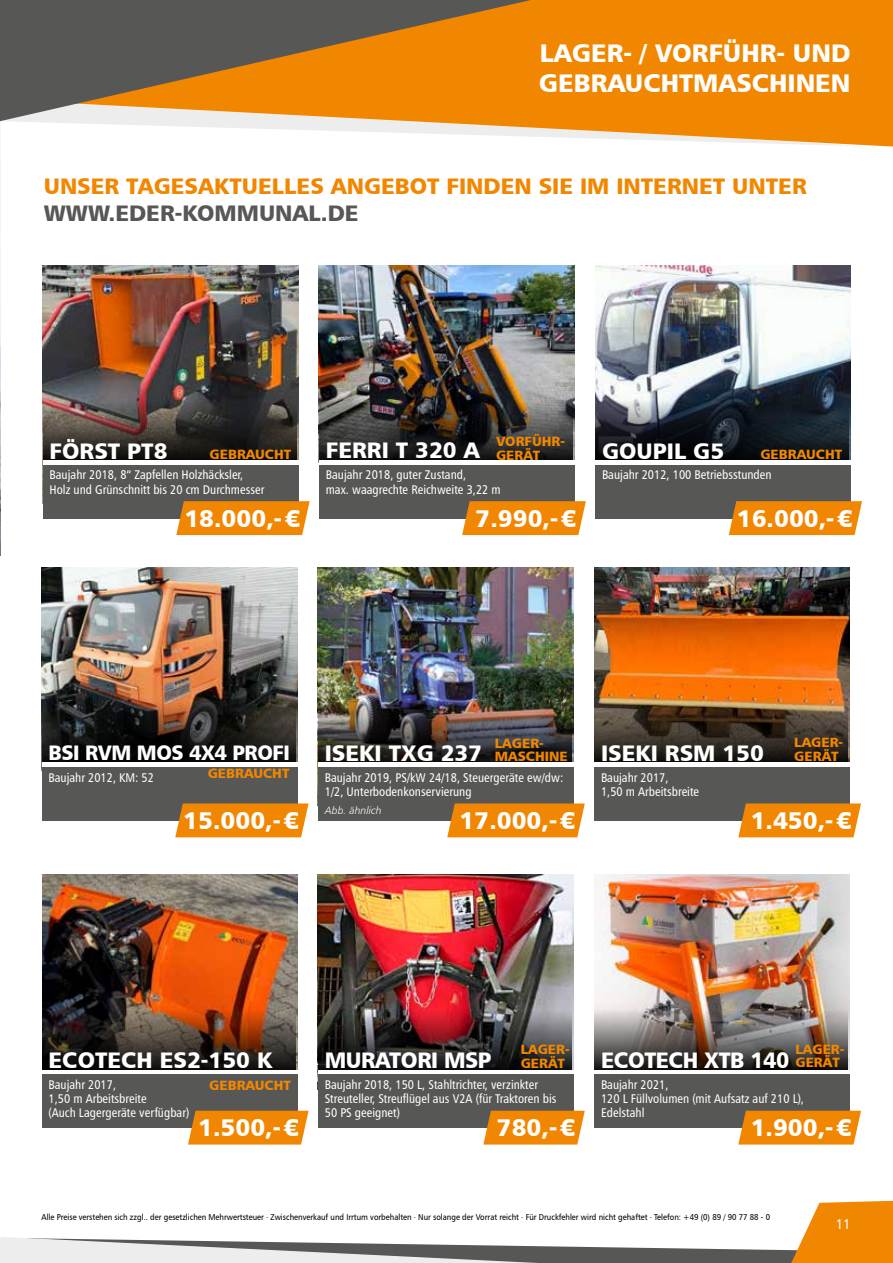
<style>
.page{position:relative;width:893px;height:1263px;background:#fff}
.page>*{position:absolute;margin:0;border:0;box-sizing:border-box;transform-origin:0 0}
.t1{font:25.5px/30.6px "Humanist 777 BT Black B";color:#fff}
.t2{font:24.15px "Humanist 777 BT Black B";color:#fff}
.t3{font:22.5px "Humanist 777 BT Black B";color:#fff}
.t4{font:22.5px "Humanist 777 BT Black B";color:#f18700}
.t5{font:22.5px "Humanist 777 BT Black B";color:#575756}
.t6{font:22.5px "Humanist 777 BT Black B";letter-spacing:-.02em;color:#fff;scale:.96 1}
.t7{font:22.5px "Humanist 777 BT Black B";letter-spacing:-.02em;color:#fff}
.t8{font:21px "Humanist 777 BT Black B";letter-spacing:-.02em;color:#fff;scale:.96 1}
.t9{font:14.25px "Humanist 777 BT Roman B";color:#fff;scale:.9 1}
.t10{font:13.5px/13.5px "Humanist 777 BT Black B";color:#f18700}
.t11{font:12.6px/14.2px "Humanist 777 BT Roman Condensed B";color:#fff}
.t12{font:10.5px "Humanist 777 BT Light Italic B";color:#fff}
.t13{font:8.55px "Humanist 777 BT Roman B";color:#000;scale:.9 1}
</style>
<div class="page">
<img style="left:0;top:146px;width:1px;height:409px">
<svg style="left:0;top:1200px;width:893px;height:63px"></svg>
<svg style="left:54px;top:0;width:839px;height:147px;fill:#f18700"></svg>
<svg style="left:0;top:0;width:531px;height:121px;background:#a37438"></svg>
<img style="left:43px;top:265px;width:255px;height:195px">
<svg style="left:43px;top:397px;width:254px;height:63px;background:#3d3532"></svg>
<div style="left:43px;top:465px;width:255px;height:53px;background:#575756"></div>
<svg style="left:176px;top:501px;width:134px;height:34px;background:#ed8a0c"></svg>
<img style="left:319px;top:265px;width:255px;height:195px">
<img style="left:319px;top:397px;width:254px;height:63px">
<div style="left:319px;top:465px;width:255px;height:53px;background:#575756"></div>
<svg style="left:462px;top:501px;width:124px;height:34px;background:#ed8a0c"></svg>
<img style="left:595px;top:265px;width:256px;height:195px">
<svg style="left:595px;top:397px;width:254px;height:63px;background:#212830"></svg>
<div style="left:595px;top:465px;width:256px;height:53px;background:#575756"></div>
<svg style="left:729px;top:501px;width:133px;height:34px;background:#ed890a"></svg>
<img style="left:42px;top:568px;width:255px;height:194px">
<svg style="left:42px;top:699px;width:254px;height:63px;background:#231e1a"></svg>
<div style="left:42px;top:767px;width:255px;height:53px;background:#575756"></div>
<svg style="left:175px;top:803px;width:134px;height:34px;background:#eb890d"></svg>
<img style="left:318px;top:568px;width:255px;height:194px">
<img style="left:318px;top:699px;width:254px;height:63px">
<div style="left:318px;top:767px;width:255px;height:53px;background:#575756"></div>
<svg style="left:447px;top:803px;width:138px;height:34px;background:#ec890c"></svg>
<img style="left:594px;top:568px;width:256px;height:203px">
<svg style="left:594px;top:699px;width:254px;height:64px;background:#4c3d2c"></svg>
<hr style="left:594px;top:763px;width:255px;height:4px;background:#fff">
<div style="left:594px;top:767px;width:255px;height:53px;background:#575756"></div>
<svg style="left:738px;top:803px;width:123px;height:34px;background:#eb890d"></svg>
<img style="left:42px;top:875px;width:255px;height:195px">
<img style="left:42px;top:1006px;width:254px;height:64px">
<div style="left:42px;top:1074px;width:255px;height:53px;background:#575756"></div>
<svg style="left:188px;top:1111px;width:121px;height:33px;background:#ed8a0c"></svg>
<img style="left:318px;top:875px;width:255px;height:195px">
<svg style="left:318px;top:1006px;width:254px;height:64px;background:#463234"></svg>
<div style="left:318px;top:1074px;width:255px;height:53px;background:#575756"></div>
<svg style="left:483px;top:1111px;width:102px;height:33px;background:#ed8b0f"></svg>
<img style="left:594px;top:875px;width:256px;height:236px">
<img style="left:594px;top:1006px;width:254px;height:64px">
<hr style="left:594px;top:1070px;width:255px;height:4px;background:#fff">
<div style="left:594px;top:1074px;width:255px;height:53px;background:#575756"></div>
<svg style="left:738px;top:1111px;width:123px;height:33px;background:#ed8a0c"></svg>
<h1 class="t1" style="left:539px;top:37px;width:313px">LAGER- / VORFÜHR- UND<br>GEBRAUCHTMASCHINEN</h1>
<h3 class="t4" style="left:44px;top:172px;width:764px">UNSER TAGESAKTUELLES ANGEBOT FINDEN SIE IM INTERNET UNTER</h3>
<h3 class="t5" style="left:44px;top:199px;width:316px">WWW.EDER-KOMMUNAL.DE</h3>
<h3 class="t3" style="left:50px;top:437px;width:119px">FÖRST PT8</h3>
<p class="t10" style="left:210px;top:447px;width:83px">GEBRAUCHT</p>
<p class="t11" style="left:50px;top:468px;width:216px">Baujahr 2018, 8“ Zapfellen Holzhäcksler,<br>Holz und Grünschnitt bis 20 cm Durchmesser</p>
<h2 class="t2" style="left:184px;top:503px;width:117px">18.000,-€</h2>
<h3 class="t3" style="left:326px;top:436px;width:155px">FERRI T 320 A</h3>
<p class="t10" style="left:496px;top:434px;width:70px">VORFÜHR-<br>GERÄT</p>
<p class="t11" style="left:326px;top:468px;width:176px">Baujahr 2018, guter Zustand,<br>max. waagrechte Reichweite 3,22 m</p>
<h2 class="t2" style="left:475px;top:503px;width:102px">7.990,-€</h2>
<h3 class="t3" style="left:602px;top:437px;width:124px">GOUPIL G5</h3>
<p class="t10" style="left:760px;top:447px;width:83px">GEBRAUCHT</p>
<p class="t11" style="left:602px;top:468px;width:171px">Baujahr 2012, 100 Betriebsstunden</p>
<h2 class="t2" style="left:737px;top:503px;width:117px">16.000,-€</h2>
<h3 class="t8" style="left:49px;top:739px;width:253px">BSI RVM MOS 4X4 PROFI</h3>
<h3 class="t3" style="left:325px;top:738px;width:159px">ISEKI TXG 237</h3>
<p class="t10" style="left:495px;top:736px;width:74px">LAGER-<br>MASCHINE</p>
<h3 class="t3" style="left:601px;top:738px;width:164px">ISEKI RSM 150</h3>
<p class="t10" style="left:794px;top:735px;width:50px">LAGER-<br>GERÄT</p>
<p class="t11" style="left:49px;top:770px;width:107px">Baujahr 2012, KM: 52</p>
<p class="t10" style="left:208px;top:766px;width:83px">GEBRAUCHT</p>
<h2 class="t2" style="left:183px;top:805px;width:117px">15.000,-€</h2>
<p class="t11" style="left:325px;top:770px;width:240px">Baujahr 2019, PS/kW 24/18, Steuergeräte ew/dw:<br>1/2, Unterbodenkonservierung</p>
<p class="t12" style="left:325px;top:804px;width:58px">Abb. ähnlich</p>
<h2 class="t2" style="left:460px;top:805px;width:117px">17.000,-€</h2>
<p class="t11" style="left:601px;top:770px;width:100px">Baujahr 2017,<br>1,50 m Arbeitsbreite</p>
<h2 class="t2" style="left:751px;top:805px;width:102px">1.450,-€</h2>
<h3 class="t3" style="left:49px;top:1046px;width:225px">ECOTECH ES2-150 K</h3>
<h3 class="t7" style="left:325px;top:1046px;width:168px">MURATORI MSP</h3>
<p class="t10" style="left:521px;top:1042px;width:50px">LAGER-<br>GERÄT</p>
<p class="t10" style="left:795px;top:1042px;width:50px">LAGER-<br>GERÄT</p>
<h3 class="t6" style="left:601px;top:1046px;width:198px">ECOTECH XTB 140</h3>
<p class="t11" style="left:49px;top:1077px;width:142px">Baujahr 2017,<br>1,50 m Arbeitsbreite<br>(Auch Lagergeräte verfügbar)</p>
<p class="t10" style="left:209px;top:1078px;width:83px">GEBRAUCHT</p>
<h2 class="t2" style="left:198px;top:1112px;width:102px">1.500,-€</h2>
<p class="t11" style="left:325px;top:1077px;width:233px">Baujahr 2018, 150 L, Stahltrichter, verzinkter<br>Streuteller, Streuflügel aus V2A (für Traktoren bis<br>50 PS geeignet)</p>
<h2 class="t2" style="left:497px;top:1112px;width:80px">780,-€</h2>
<p class="t11" style="left:601px;top:1077px;width:205px">Baujahr 2021,<br>120 L Füllvolumen (mit Aufsatz auf 210 L),<br>Edelstahl</p>
<h2 class="t2" style="left:751px;top:1112px;width:102px">1.900,-€</h2>
<p class="t13" style="left:42px;top:1212px;width:811px">Alle Preise verstehen sich zzgl.. der gesetzlichen Mehrwertsteuer . Zwischenverkauf und Irrtum vorbehalten . Nur solange der Vorrat reicht . Für Druckfehler wird nicht gehaftet . Telefon: +49 (0) 89 / 90 77 88 - 0</p>
<p class="t9" style="left:836px;top:1215px;width:18px">11</p>
</div>
